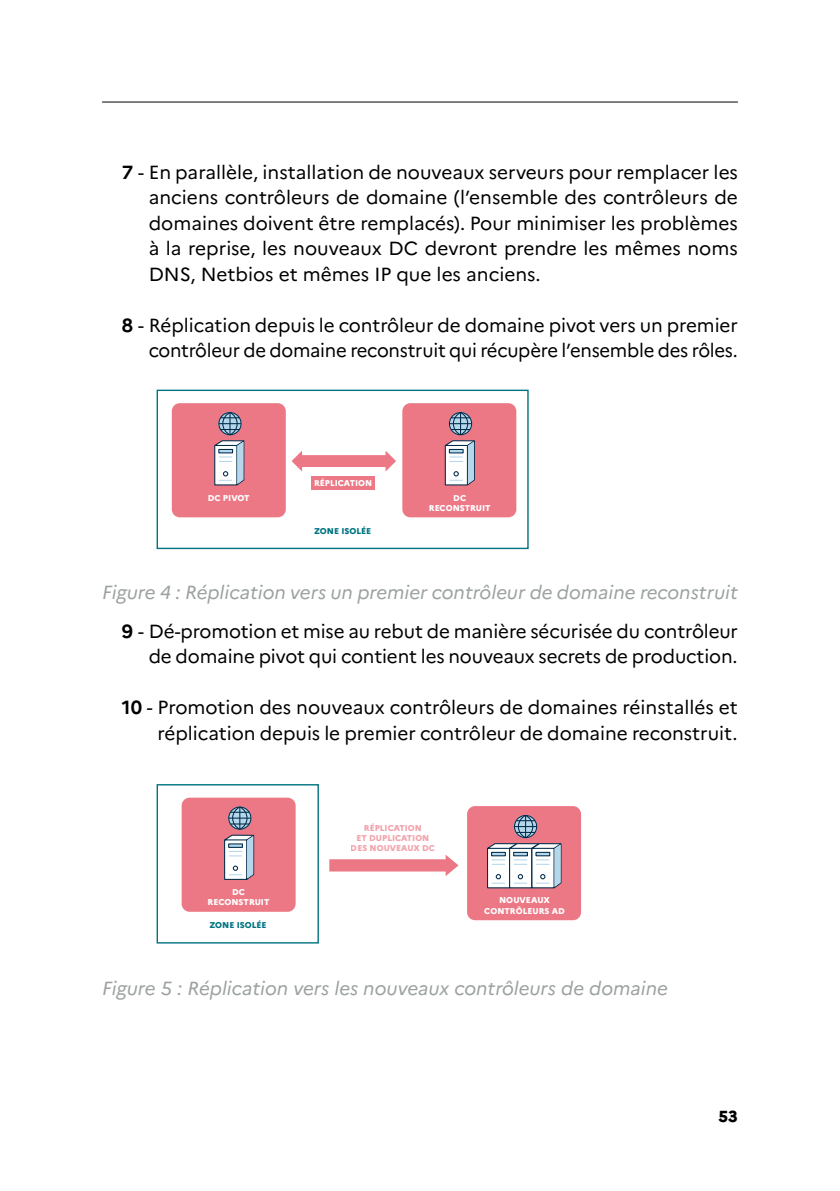
<style>
.page{position:relative;width:840px;height:1191px;background:#fff}
.page>*{position:absolute;margin:0;border:0;box-sizing:border-box;transform-origin:0 0}
.t1{font:19px/25.4px "Marianne";letter-spacing:-.005em;color:#000;text-align:right}
.t2{font:italic 19px/38.2px "Marianne";color:#9ca1a2;text-align:right}
.t3{font:800 16px "Marianne";color:#000}
.t4{font:800 8.4px/10.2px "Marianne";color:#fff;text-align:center}
.t5{font:800 8.4px/10.2px "Marianne";color:rgb(228 63 82/.7);text-align:center}
.t6{font:800 8.4px "Marianne";color:#007482}
.s1{font-weight:700}
.s2{font-weight:700;font-style:normal;color:#000}
.s3{font-style:normal;color:#000}
</style>
<div class="page">
<hr style="left:102px;top:102px;width:635px;height:1px;background:#000">
<div style="left:156px;top:389px;width:372px;height:160px;border:1px solid #007482"></div>
<div style="left:402px;top:403px;width:114px;height:114px;background:#ec7886;border-radius:8px"></div>
<svg style="left:444px;top:412px;width:31px;height:74px"></svg>
<div style="left:172px;top:403px;width:113px;height:114px;background:#ec7886;border-radius:8px"></div>
<svg style="left:214px;top:412px;width:31px;height:74px"></svg>
<svg style="left:291px;top:450px;width:105px;height:21px"></svg>
<div style="left:311px;top:476px;width:64px;height:13px;background:#ec7886"></div>
<div style="left:156px;top:784px;width:163px;height:159px;border:1px solid #007482"></div>
<div style="left:467px;top:806px;width:113px;height:114px;background:#ec7886;border-radius:8px"></div>
<svg style="left:487px;top:815px;width:75px;height:74px"></svg>
<div style="left:181px;top:797px;width:114px;height:114px;background:#ec7886;border-radius:8px"></div>
<svg style="left:224px;top:806px;width:31px;height:74px"></svg>
<svg style="left:329px;top:854px;width:129px;height:22px"></svg>
<p class="t1" style="left:149px;top:159px;width:590px;text-align:justify;text-indent:-27px"><span class="s1">7</span> - En parallèle, installation de nouveaux serveurs pour remplacer les anciens contrôleurs de domaine (l’ensemble des contrôleurs de domaines doivent être remplacés). Pour minimiser les problèmes à la reprise, les nouveaux DC devront prendre les mêmes noms DNS, Netbios et mêmes IP que les anciens.</p>
<p class="t1" style="left:122px;top:312px;width:617px"><span class="s1">8</span> - Réplication depuis le contrôleur de domaine pivot vers un premier contrôleur de domaine reconstruit qui récupère l’ensemble des rôles.</p>
<p class="t4" style="left:314px;top:478px;width:59px">RÉPLICATION</p>
<p class="t4" style="left:207px;top:492px;width:43px">DC PIVOT</p>
<p class="t4" style="left:428px;top:492px;width:63px">DC<br>RECONSTRUIT</p>
<p class="t6" style="left:314px;top:526px;width:59px">ZONE ISOLÉE</p>
<p class="t2" style="left:102px;top:573px;width:637px">Figure 4 : Réplication vers un premier contrôleur de domaine reconstruit<br><span class="s2">9</span> <span class="s3">- Dé-promotion et mise au rebut de manière sécurisée du contrôleur</span></p>
<p class="t1" style="left:149px;top:643px;width:590px">de domaine pivot qui contient les nouveaux secrets de production.</p>
<p class="t1" style="left:122px;top:694px;width:617px"><span class="s1">10</span> - Promotion des nouveaux contrôleurs de domaines réinstallés et réplication depuis le premier contrôleur de domaine reconstruit.</p>
<p class="t4" style="left:207px;top:887px;width:63px">DC<br>RECONSTRUIT</p>
<p class="t6" style="left:209px;top:920px;width:59px">ZONE ISOLÉE</p>
<p class="t5" style="left:350px;top:822px;width:86px">RÉPLICATION<br>ET DUPLICATION<br>DES NOUVEAUX DC</p>
<p class="t4" style="left:484px;top:895px;width:82px">NOUVEAUX<br>CONTRÔLEURS AD</p>
<p class="t2" style="left:102px;top:969px;width:567px">Figure 5 : Réplication vers les nouveaux contrôleurs de domaine</p>
<p class="t3" style="left:718px;top:1107px;width:21px">53</p>
</div>
